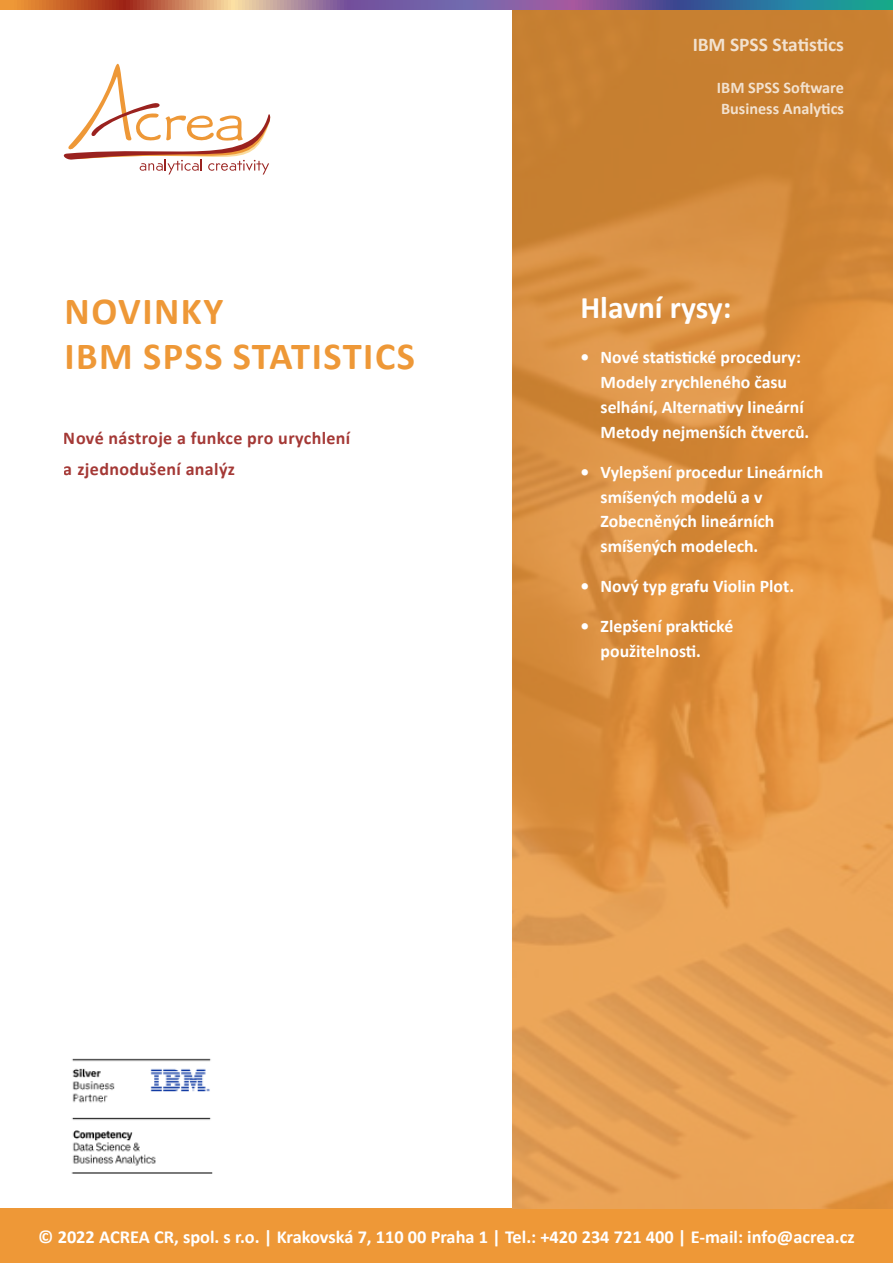
<style>
.page{position:relative;width:893px;height:1263px;background:#fff}
.page>*{position:absolute;margin:0;border:0;box-sizing:border-box;transform-origin:0 0}
.t1{font:700 38.4px/45px "Calibri";letter-spacing:.04em;color:#ee9837}
.t2{font:700 31.5px "Calibri";color:#fff}
.t3{font:700 19.5px "Calibri";color:#fff}
.t4{font:700 18.3px "Calibri";color:#fff}
.t5{font:700 18px/31.5px "Calibri";letter-spacing:.02em;color:#9a221f}
.t6{font:700 17.7px/24.9px "Calibri";color:#fff}
.t7{font:700 16.2px/21px "Calibri";color:#fff}
</style>
<div class="page">
<div style="left:0;top:1209px;width:893px;height:54px;background:#ee9837"></div>
<svg style="left:512px;top:9px;width:381px;height:1200px;background:#dc9344"></svg>
<svg style="left:63px;top:63px;width:208px;height:112px"></svg>
<svg style="left:0;top:0;width:893px;height:9px;background:#827085"></svg>
<img style="left:71px;top:1058px;width:142px;height:116px">
<p class="t1" style="left:65px;top:289px;width:352px">NOVINKY<br>IBM SPSS STATISTICS</p>
<p class="t5" style="left:64px;top:422px;width:288px">Nové nástroje a funkce pro urychlení a zjednodušení analýz</p>
<p class="t3" style="left:692px;top:31px;width:153px">IBM SPSS Statistics</p>
<p class="t7" style="left:717px;top:77px;width:129px">IBM SPSS Software<br>Business Analytics</p>
<p class="t2" style="left:580px;top:285px;width:153px">Hlavní rysy:</p>
<p class="t6" style="left:601px;top:344px;width:210px;text-indent:-20px">• Nové statistické procedury:<br>Modely zrychleného času selhání, Alternativy lineární<br>Metody nejmenších čtverců.</p>
<p class="t6" style="left:601px;top:459px;width:224px;text-indent:-20px">• Vylepšení procedur Lineárních smíšených modelů a v<br>Zobecněných lineárních smíšených modelech.</p>
<p class="t6" style="left:580px;top:574px;width:215px">• Nový typ grafu Violin Plot.</p>
<p class="t6" style="left:601px;top:614px;width:134px;text-indent:-20px">• Zlepšení praktické použitelnosti.</p>
<p class="t4" style="left:38px;top:1224px;width:818px">© 2022 ACREA CR, spol. s r.o. | Krakovská 7, 110 00 Praha 1 | Tel.: +420 234 721 400 | E-mail: info@acrea.cz</p>
</div>
